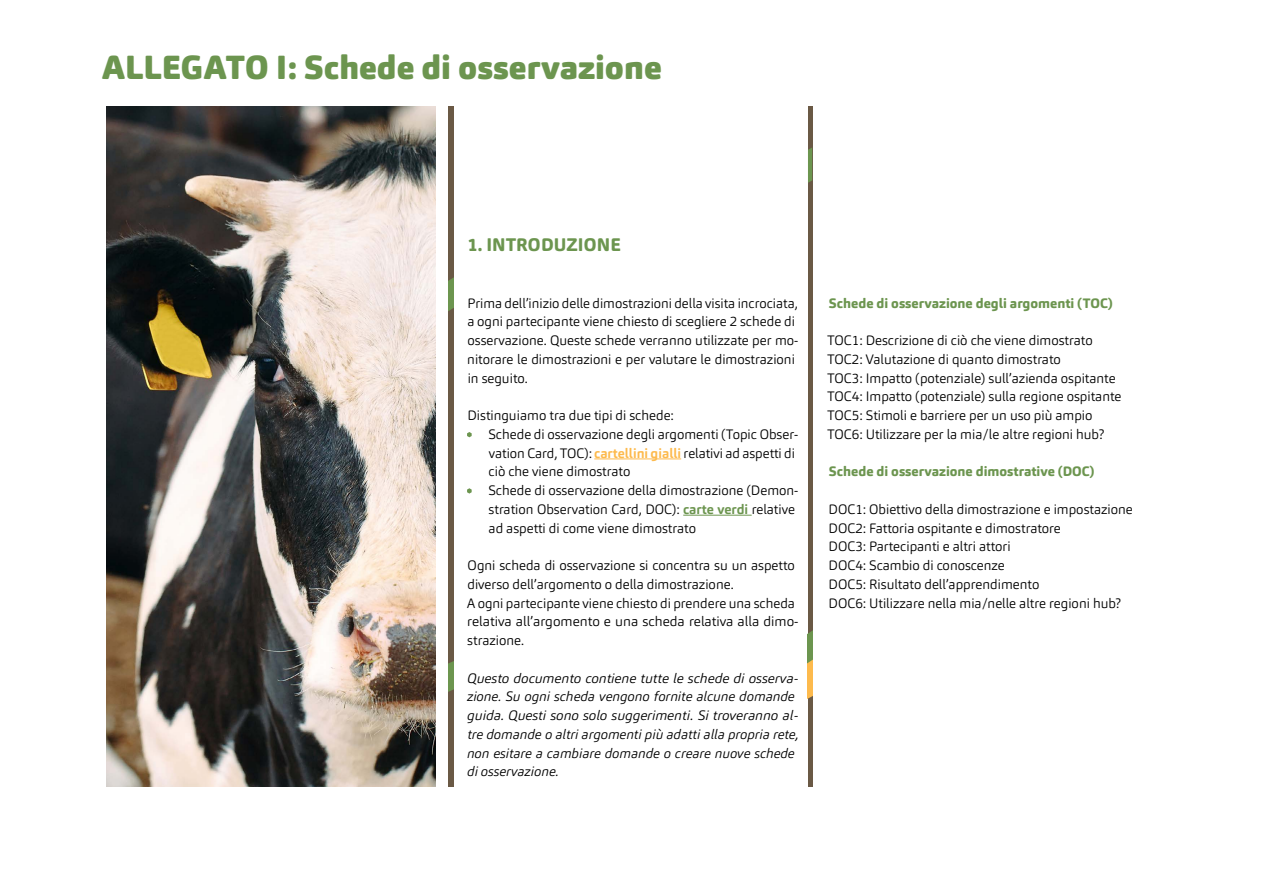
<style>
.page{position:relative;width:1263px;height:893px;background:#fff}
.page>*{position:absolute;margin:0;border:0;box-sizing:border-box;transform-origin:0 0}
.t1{font:900 33px "Carnas";color:#6c954f}
.t2{font:800 18px "Carnas";letter-spacing:.01em;color:#6c954f}
.t3{font:300 13.5px/18.8px "Carnas";color:#000}
.t4{font:italic 300 13.5px/18.8px "Carnas";color:#000}
.t5{font:800 13.5px "Carnas";color:#6c954f}
.s1{font-weight:700;color:#fdba4d}
.s2{font-weight:700;color:#6c954f}
</style>
<div class="page">
<img style="left:106px;top:106px;width:329px;height:681px">
<svg style="left:449px;top:106px;width:4px;height:681px;background:#6a5e45"></svg>
<hr style="left:594px;top:459px;width:87px;height:1px;background:#fdba4d">
<hr style="left:683px;top:515px;width:69px;height:1px;background:#6c954f">
<svg style="left:467px;top:432px;width:5px;height:5px"></svg>
<svg style="left:467px;top:488px;width:5px;height:6px"></svg>
<hr style="left:808px;top:106px;width:4px;height:681px;background:#6a5945">
<svg style="left:808px;top:148px;width:4px;height:35px"></svg>
<svg style="left:808px;top:631px;width:4px;height:68px"></svg>
<h1 class="t1" style="left:102px;top:46px;width:561px">ALLEGATO I: Schede di osservazione</h1>
<h2 class="t2" style="left:467px;top:233px;width:155px">1. INTRODUZIONE</h2>
<p class="t3" style="left:467px;top:293px;width:333px">Prima dell’inizio delle dimostrazioni della visita incrociata, a ogni partecipante viene chiesto di scegliere 2 schede di osservazione. Queste schede verranno utilizzate per mo&shy;nitorare le dimostrazioni e per valutare le dimostrazioni in seguito.</p>
<p class="t3" style="left:488px;top:406px;width:312px;text-indent:-21px">Distinguiamo tra due tipi di schede:<br>Schede di osservazione degli argomenti (Topic Obser&shy;vation Card, TOC): <span class="s1">cartellini gialli</span> relativi ad aspetti di ciò che viene dimostrato<br>Schede di osservazione della dimostrazione (Demon&shy;stration Observation Card, DOC): <span class="s2">carte verdi</span> relative ad aspetti di come viene dimostrato</p>
<p class="t3" style="left:467px;top:556px;width:333px">Ogni scheda di osservazione si concentra su un aspetto diverso dell’argomento o della dimostrazione.<br>A ogni partecipante viene chiesto di prendere una scheda relativa all’argomento e una scheda relativa alla dimo&shy;strazione.</p>
<p class="t4" style="left:467px;top:668px;width:333px">Questo documento contiene tutte le schede di osserva&shy;zione. Su ogni scheda vengono fornite alcune domande guida. Questi sono solo suggerimenti. Si troveranno al&shy;tre domande o altri argomenti più adatti alla propria rete, non esitare a cambiare domande o creare nuove schede di osservazione.</p>
<p class="t5" style="left:829px;top:294px;width:285px">Schede di osservazione degli argomenti (TOC)</p>
<p class="t3" style="left:827px;top:331px;width:296px">TOC1: Descrizione di ciò che viene dimostrato TOC2: Valutazione di quanto dimostrato<br>TOC3: Impatto (potenziale) sull’azienda ospitante TOC4: Impatto (potenziale) sulla regione ospitante TOC5: Stimoli e barriere per un uso più ampio TOC6: Utilizzare per la mia/le altre regioni hub?</p>
<p class="t5" style="left:829px;top:463px;width:267px">Schede di osservazione dimostrative (DOC)</p>
<p class="t3" style="left:828px;top:500px;width:306px">DOC1: Obiettivo della dimostrazione e impostazione DOC2: Fattoria ospitante e dimostratore<br>DOC3: Partecipanti e altri attori<br>DOC4: Scambio di conoscenze<br>DOC5: Risultato dell’apprendimento<br>DOC6: Utilizzare nella mia/nelle altre regioni hub?</p>
</div>
